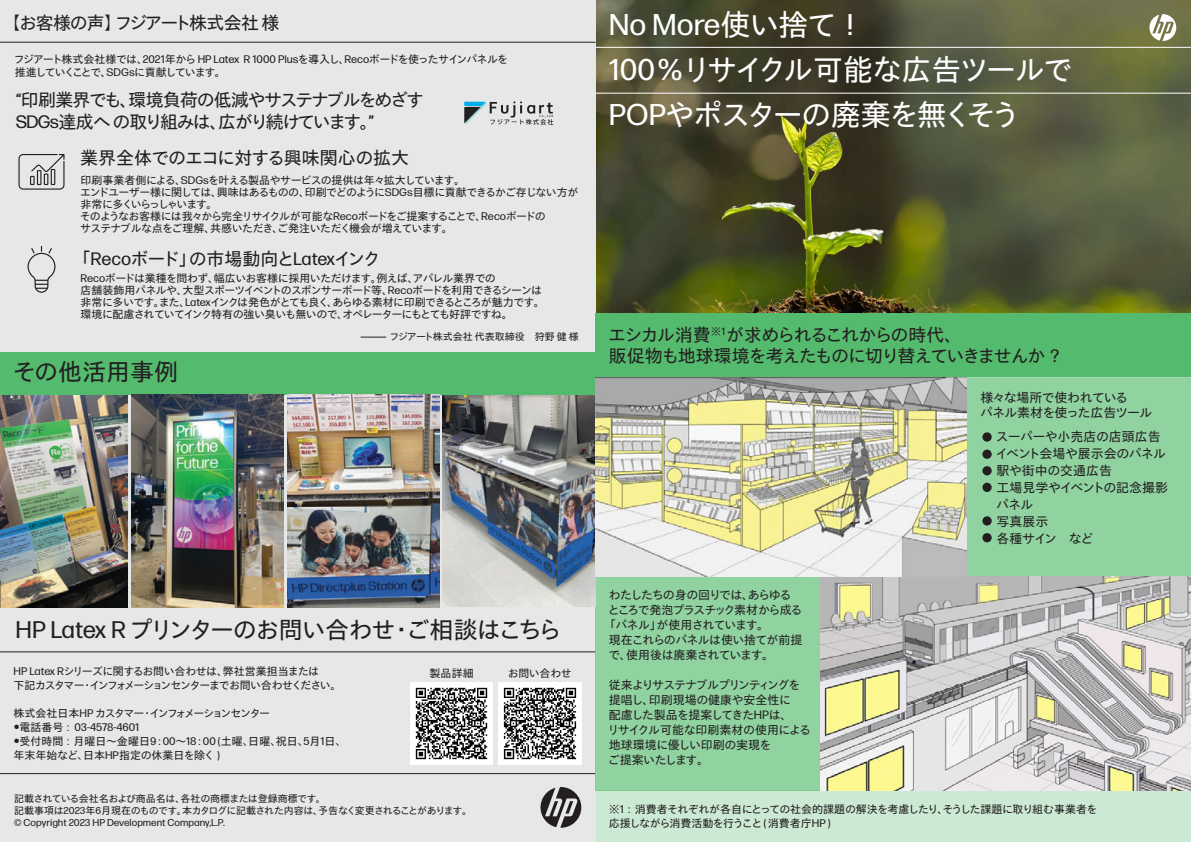
<style>
.page{position:relative;width:1191px;height:842px;background:#fff}
.page>*{position:absolute;margin:0;border:0;box-sizing:border-box;transform-origin:0 0}
.t1{font:30px/45px "Forma DJR Japanese Micro";letter-spacing:-.04em;color:#fff}
.t2{font:24px "Forma DJR Japanese Micro";letter-spacing:-.03em;color:#231f20}
.t3{font:24px "Forma DJR Japanese Micro";color:#231f20}
.t4{font:18px/22px "Forma DJR Japanese Display";letter-spacing:-.035em;color:#231f20}
.t5{font:18px/21px "Forma DJR Japanese Micro";letter-spacing:-.08em;color:#231f20}
.t6{font:18px "Forma DJR Japanese Micro";letter-spacing:-.03em;color:#231f20}
.t7{font:18px "Forma DJR Japanese Micro";letter-spacing:-.035em;color:#231f20}
.t8{font:13px/17px "Forma DJR Japanese Micro";letter-spacing:-.035em;color:#231f20}
.t9{font:12px/15px "Forma DJR Japanese Micro";letter-spacing:-.055em;color:#231f20}
.t10{font:12px "Forma DJR Japanese Micro";letter-spacing:-.105em;color:#231f20}
.t11{font:12px "Forma DJR Japanese Micro";letter-spacing:-.1em;color:#231f20}
.t12{font:12px "Forma DJR Japanese Micro";letter-spacing:-.075em;color:#231f20}
.t13{font:11px/12px "Forma DJR Japanese Micro";letter-spacing:-.05em;color:#231f20}
.t14{font:11px/14px "Forma DJR Japanese Micro";letter-spacing:-.07em;color:#231f20}
.t15{font:11px/14px "Forma DJR Japanese Micro";color:#231f20}
.t16{font:11px "Forma DJR Japanese Micro";letter-spacing:-.12em;color:#231f20}
.t17{font:11px "Forma DJR Japanese Micro";letter-spacing:-.005em;color:#231f20}
.t18{font:10px/12px "Forma DJR Japanese Micro";letter-spacing:-.015em;color:#231f20}
.s1{font-family:"Koz Go Pr 6 N"}
</style>
<div class="page">
<img style="left:595px;top:0;width:596px;height:313px">
<div style="left:595px;top:790px;width:596px;height:52px;background:#ccead3"></div>
<div style="left:0;top:0;width:595px;height:352px;background:#e5e8e7"></div>
<div style="left:0;top:607px;width:595px;height:235px;background:#e5e8e7"></div>
<div style="left:0;top:352px;width:595px;height:43px;background:#54bb6e"></div>
<div style="left:595px;top:313px;width:596px;height:64px;background:#54bb6e"></div>
<hr style="left:595px;top:47px;width:596px;height:1px;background:#fff">
<hr style="left:595px;top:93px;width:596px;height:1px;background:#fff">
<hr style="left:0;top:651px;width:595px;height:1px;background:#231f20">
<hr style="left:0;top:42px;width:595px;height:1px;background:#231f20">
<hr style="left:0;top:773px;width:595px;height:1px;background:#231f20">
<img style="left:410px;top:682px;width:82px;height:82px">
<img style="left:499px;top:682px;width:82px;height:82px">
<div style="left:595px;top:576px;width:225px;height:214px;background:#90d3a1"></div>
<svg style="left:540px;top:787px;width:41px;height:41px"></svg>
<svg style="left:27px;top:246px;width:28px;height:47px"></svg>
<svg style="left:18px;top:154px;width:47px;height:36px"></svg>
<img style="left:820px;top:576px;width:371px;height:214px">
<svg style="left:1149px;top:14px;width:27px;height:27px"></svg>
<img style="left:0;top:395px;width:128px;height:212px">
<img style="left:131px;top:395px;width:153px;height:212px">
<img style="left:287px;top:395px;width:152px;height:212px">
<img style="left:443px;top:395px;width:152px;height:212px">
<div style="left:966px;top:377px;width:225px;height:199px;background:#90d3a1"></div>
<img style="left:596px;top:377px;width:370px;height:199px">
<svg style="left:464px;top:101px;width:90px;height:24px"></svg>
<div style="left:982px;top:432px;width:9px;height:10px;background:#231f20;border-radius:50%"></div>
<div style="left:982px;top:450px;width:9px;height:9px;background:#231f20;border-radius:50%"></div>
<div style="left:982px;top:466px;width:9px;height:9px;background:#231f20;border-radius:50%"></div>
<div style="left:982px;top:483px;width:9px;height:9px;background:#231f20;border-radius:50%"></div>
<div style="left:982px;top:516px;width:9px;height:10px;background:#231f20;border-radius:50%"></div>
<div style="left:982px;top:533px;width:9px;height:9px;background:#231f20;border-radius:50%"></div>
<svg style="left:361px;top:337px;width:25px;height:1px"></svg>
<h3 class="t4" style="left:3px;top:11px;width:277px">【お客様の声】フジアート株式会社 様</h3>
<p class="t13" style="left:14px;top:52px;width:496px;line-height:13.2px">フジアート株式会社様では、2021年から HP Latex Ｒ1000 Plusを導入し、Recoボードを使ったサインパネルを推進していくことで、SDGsに貢献しています。</p>
<h3 class="t4" style="left:16px;top:88px;width:409px">“印刷業界でも、環境負荷の低減やサステナブルをめざす<br>SDGs達成への取り組みは、広がり続けています。”</h3>
<h3 class="t7" style="left:80px;top:145px;width:330px">業界全体でのエコに対する興味関心の拡大</h3>
<p class="t13" style="left:80px;top:174px;width:500px">印刷事業者側による、SDGsを叶える製品やサービスの提供は年々拡大しています。<br>エンドユーザー様に関しては、興味はあるものの、印刷でどのようにSDGs目標に貢献できるかご存じない方が非常に多くいらっしゃいます。<br>そのようなお客様には我々から完全リサイクルが可能なRecoボードをご提案することで、Recoボードの<br>サステナブルな点をご理解、共感いただき、ご発注いただく機会が増えています。</p>
<h3 class="t6" style="left:73px;top:246px;width:310px">「Recoボード」の市場動向とLatexインク</h3>
<p class="t13" style="left:81px;top:272px;width:466px">Recoボードは業種を問わず、幅広いお客様に採用いただけます。例えば、アパレル業界での<br>店舗装飾用パネルや、大型スポーツイベントのスポンサーボード等、Recoボードを利用できるシーンは非常に多いです。また、Latexインクは発色がとても良く、あらゆる素材に印刷できるところが魅力です。環境に配慮されていてインク特有の強い臭いも無いので、オペレーターにもとても好評ですね。</p>
<h2 class="t3" style="left:12px;top:355px;width:167px">その他活用事例</h2>
<p class="t18" style="left:389px;top:330px;width:191px">フジアート株式会社 代表取締役 狩野 健 様</p>
<h2 class="t2" style="left:16px;top:612px;width:547px">HP Latex R プリンターのお問い合わせ・ご相談はこちら</h2>
<p class="t13" style="left:430px;top:667px;width:45px">製品詳細</p>
<p class="t13" style="left:507px;top:667px;width:66px">お問い合わせ</p>
<p class="t14" style="left:14px;top:663px;width:329px">HP Latex Rシリーズに関するお問い合わせは、弊社営業担当または<br>下記カスタマー・インフォメーションセンターまでお問い合わせください。</p>
<p class="t16" style="left:14px;top:705px;width:258px">株式会社日本HP カスタマー・インフォメーションセンター</p>
<p class="t17" style="left:14px;top:719px;width:127px">●電話番号： 03-4578-4601</p>
<p class="t15" style="left:14px;top:733px;width:329px">●受付時間：月曜日～金曜日9：00～18：00 (土曜<span class="s1">､</span>日曜<span class="s1">､</span>祝日<span class="s1">､</span>5月1日<span class="s1">､</span>年末年始など<span class="s1">､</span>日本HP指定の休業日を除く）</p>
<p class="t18" style="left:14px;top:792px;width:459px">記載されている会社名および商品名は、各社の商標または登録商標です。<br>記載事項は2023年6月現在のものです。本カタログに記載された内容は、予告なく変更されることがあります。© Copyright 2023 HP Development Company,L.P.</p>
<h1 class="t1" style="left:609px;top:1px;width:466px">No More使い捨て！<br>100％リサイクル可能な広告ツールで<br>POPやポスターの廃棄を無くそう</h1>
<h3 class="t5" style="left:608px;top:323px;width:457px">エシカル消費<sup>※1</sup>が求められるこれからの時代、<br>販促物も地球環境を考えたものに切り替えていきませんか？</h3>
<p class="t11" style="left:609px;top:587px;width:184px">わたしたちの身の回りでは、あらゆる</p>
<p class="t10" style="left:608px;top:602px;width:196px">ところで発泡プラスチック素材から成る</p>
<p class="t12" style="left:604px;top:617px;width:167px">「パネル」が使用されています。</p>
<p class="t9" style="left:609px;top:632px;width:195px">現在これらのパネルは使い捨てが前提</p>
<p class="t9" style="left:608px;top:647px;width:167px">で、使用後は廃棄されています。</p>
<p class="t9" style="left:607px;top:677px;width:205px">従来よりサステナブルプリンティングを提唱し、印刷現場の健康や安全性に<br>配慮した製品を提案してきたHPは、<br>リサイクル可能な印刷素材の使用による地球環境に優しい印刷の実現を<br>ご提案いたします。</p>
<p class="t8" style="left:980px;top:389px;width:174px;line-height:15px">様々な場所で使われている<br>パネル素材を使った広告ツール</p>
<p class="t8" style="left:995px;top:428px;width:174px">スーパーや小売店の店頭広告イベント会場や展示会のパネル駅や街中の交通広告<br>工場見学やイベントの記念撮影パネル<br>写真展示<br>各種サイン など</p>
<p class="t13" style="left:609px;top:802px;width:490px;line-height:14px">※1：消費者それぞれが各自にとっての社会的課題の解決を考慮したり、そうした課題に取り組む事業者を応援しながら消費活動を行うこと（消費者庁HP）</p>
</div>
